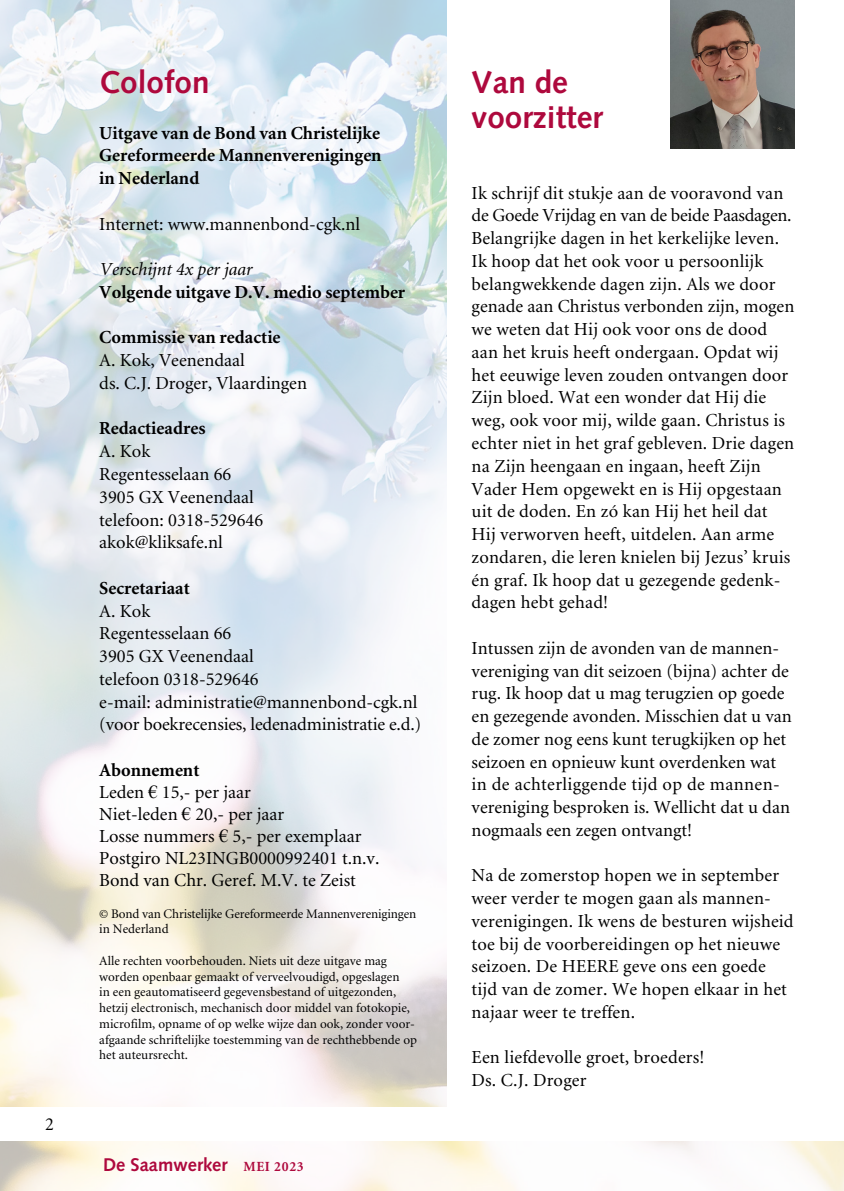
<style>
.page{position:relative;width:844px;height:1191px;background:#fff}
.page>*{position:absolute;margin:0;border:0;box-sizing:border-box;transform-origin:0 0}
.Title_TOC{font:700 31.5px/35px "Syntax";color:#ae093d}
.Body_Text{font:18.38px/22.8px "Minion";letter-spacing:.01em;color:#000}
.Body_Text_Bold{font:700 18.38px "Minion";color:#000}
.Body_Text-2{font:18.38px "Minion";letter-spacing:-.01em;color:#000}
.t1{font:700 18.38px "Syntax";color:#ae093d}
.Body_Text_Italic{font:italic 18.38px "Minion";color:#000}
.Body_Text_Small{font:13.12px/15.8px "Minion";color:#000}
.s1{font-family:"Times New Roman"}
.s2{font-family:"Minion";font-size:14px}
</style>
<div class="page">
<div style="left:99px;top:1153px;width:323px;height:25px;background:#fefaf6"></div>
<img style="left:0;top:0;width:446px;height:1106px">
<img style="left:670px;top:0;width:124px;height:149px">
<p class="Body_Text" style="left:45px;top:1113px;width:10px">2</p>
<p class="Title_TOC" style="left:99px;top:65px;width:112px">Colofon</p>
<p class="Body_Text_Bold" style="left:99px;top:123px;width:282px">Uitgave van de Bond van Christelijke</p>
<p class="Body_Text_Bold" style="left:99px;top:146px;width:284px">Gereformeerde Mannenverenigingen</p>
<p class="Body_Text_Bold" style="left:99px;top:169px;width:101px">in Nederland</p>
<p class="Body_Text" style="left:99px;top:213px;width:262px">Internet: www.mannenbond-cgk.nl</p>
<p class="Body_Text_Italic" style="left:99px;top:260px;width:154px">Verschijnt 4x per jaar</p>
<p class="Body_Text_Bold" style="left:99px;top:283px;width:307px">Volgende uitgave D.V. medio september</p>
<p class="Body_Text_Bold" style="left:99px;top:328px;width:183px">Commissie van redactie</p>
<p class="Body_Text" style="left:99px;top:349px;width:147px">A. Kok, Veenendaal</p>
<p class="Body_Text" style="left:99px;top:372px;width:209px">ds. C.J. Droger, Vlaardingen</p>
<p class="Body_Text_Bold" style="left:99px;top:419px;width:108px">Redactieadres</p>
<p class="Body_Text" style="left:99px;top:440px;width:53px">A. Kok</p>
<p class="Body_Text" style="left:99px;top:463px;width:133px">Regentesselaan 66</p>
<p class="Body_Text" style="left:99px;top:486px;width:156px">3905 GX Veenendaal</p>
<p class="Body_Text" style="left:99px;top:509px;width:165px">telefoon: 0318-529646</p>
<p class="Body_Text" style="left:99px;top:531px;width:125px">akok@kliksafe.nl</p>
<p class="Body_Text_Bold" style="left:99px;top:578px;width:92px">Secretariaat</p>
<p class="Body_Text" style="left:99px;top:600px;width:53px">A. Kok</p>
<p class="Body_Text" style="left:99px;top:622px;width:133px">Regentesselaan 66</p>
<p class="Body_Text" style="left:99px;top:645px;width:156px">3905 GX Veenendaal</p>
<p class="Body_Text" style="left:99px;top:668px;width:161px">telefoon 0318-529646</p>
<p class="Body_Text" style="left:99px;top:691px;width:319px">e-mail: administratie@mannenbond-cgk.nl</p>
<p class="Body_Text-2" style="left:99px;top:715px;width:323px">(voor boekrecensies, ledenadministratie e.d.)</p>
<p class="Body_Text_Bold" style="left:99px;top:760px;width:102px">Abonnement</p>
<p class="Body_Text" style="left:99px;top:781px;width:153px">Leden <span class="s1">€</span> 15,- per jaar</p>
<p class="Body_Text" style="left:99px;top:803px;width:186px">Niet-leden <span class="s1">€</span> 20,- per jaar</p>
<p class="Body_Text" style="left:99px;top:825px;width:263px">Losse nummers <span class="s1">€</span> 5,- per exemplaar</p>
<p class="Body_Text" style="left:99px;top:847px;width:281px">Postgiro NL23INGB0000992401 t.n.v.</p>
<p class="Body_Text" style="left:99px;top:869px;width:258px">Bond van Chr. Geref. M.V. te Zeist</p>
<p class="Body_Text_Small" style="left:99px;top:906px;width:318px">© Bond van Christelijke Gereformeerde Mannenverenigingen</p>
<p class="Body_Text_Small" style="left:99px;top:921px;width:71px">in Nederland</p>
<p class="Body_Text_Small" style="left:99px;top:953px;width:319px">Alle rechten voorbehouden. Niets uit deze uitgave mag worden openbaar gemaakt of verveelvoudigd, opgeslagen<br>in een geautomatiseerd gegevensbestand of uitgezonden, hetzij electronisch, mechanisch door middel van fotokopie, microfilm, opname of op welke wijze dan ook, zonder voor&shy;afgaande schriftelijke toestemming van de rechthebbende op het auteursrecht.</p>
<p class="t1" style="left:103px;top:1154px;width:202px">De Saamwerker <span class="s2">MEI 2023</span></p>
<p class="Title_TOC" style="left:471px;top:65px;width:133px">Van de voorzitter</p>
<p class="Body_Text" style="left:471px;top:182px;width:324px">Ik schrijf dit stukje aan de vooravond van de Goede Vrijdag en van de beide Paasdagen.<br>Belangrijke dagen in het kerkelijke leven.<br>Ik hoop dat het ook voor u persoonlijk belangwekkende dagen zijn. Als we door genade aan Christus verbonden zijn, mogen we weten dat Hij ook voor ons de dood aan het kruis heeft ondergaan. Opdat wij het eeuwige leven zouden ontvangen door Zijn bloed. Wat een wonder dat Hij die weg, ook voor mij, wilde gaan. Christus is echter niet in het graf gebleven. Drie dagen na Zijn heengaan en ingaan, heeft Zijn Vader Hem opgewekt en is Hij opgestaan uit de doden. En zó kan Hij het heil dat Hij verworven heeft, uitdelen. Aan arme zondaren, die leren knielen bij Jezus’ kruis én graf. Ik hoop dat u gezegende gedenk&shy;dagen hebt gehad!</p>
<p class="Body_Text" style="left:471px;top:637px;width:322px">Intussen zijn de avonden van de mannen&shy;vereniging van dit seizoen (bijna) achter de rug. Ik hoop dat u mag terugzien op goede en gezegende avonden. Misschien dat u van de zomer nog eens kunt terugkijken op het seizoen en opnieuw kunt overdenken wat in de achterliggende tijd op de mannen&shy;vereniging besproken is. Wellicht dat u dan nogmaals een zegen ontvangt!</p>
<p class="Body_Text" style="left:471px;top:864px;width:323px">Na de zomerstop hopen we in september weer verder te mogen gaan als mannen&shy;verenigingen. Ik wens de besturen wijsheid toe bij de voorbereidingen op het nieuwe seizoen. De HEERE geve ons een goede tijd van de zomer. We hopen elkaar in het najaar weer te treffen.</p>
<p class="Body_Text" style="left:471px;top:1046px;width:234px">Een liefdevolle groet, broeders!</p>
<p class="Body_Text" style="left:471px;top:1069px;width:116px">Ds. C.J. Droger</p>
</div>
